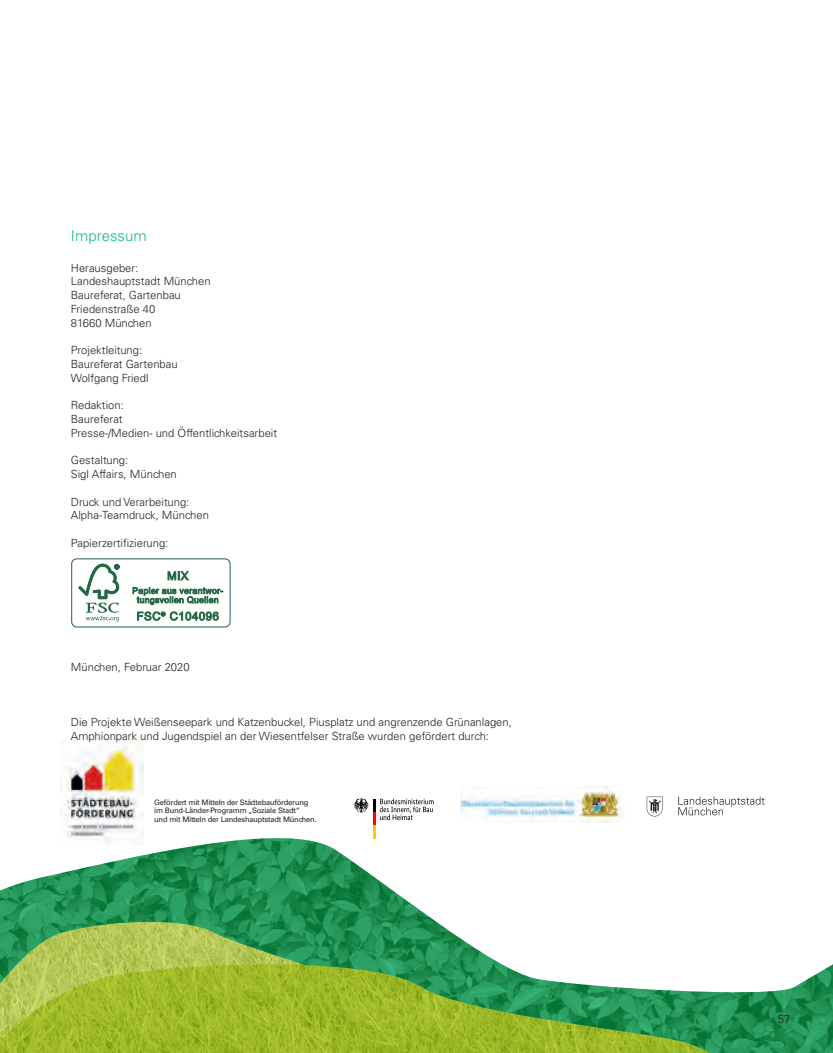
<style>
.page{position:relative;width:833px;height:1053px;background:#fff}
.page>*{position:absolute;margin:0;border:0;box-sizing:border-box;transform-origin:0 0}
.B_H3_12_13_2{font:300 15px "Univers LT Std";color:#12b790}
.B_P_Copy_9_11{font:300 11.25px/13.8px "Univers LT Std";color:#231f20}
.B_P_BU_8_9_5{font:7.5px "Univers LT Std";letter-spacing:-.025em;color:#231f20}
</style>
<div class="page">
<div style="left:71px;top:558px;width:160px;height:69px;border:1px solid #236943;border-radius:5px"></div>
<svg style="left:78px;top:563px;width:42px;height:58px"></svg>
<svg style="left:167px;top:571px;width:22px;height:10px"></svg>
<svg style="left:133px;top:587px;width:90px;height:18px"></svg>
<svg style="left:137px;top:611px;width:82px;height:9px"></svg>
<svg style="left:353px;top:798px;width:80px;height:38px"></svg>
<img style="left:461px;top:786px;width:162px;height:36px">
<img style="left:61px;top:739px;width:83px;height:97px">
<svg style="left:678px;top:796px;width:86px;height:19px"></svg>
<svg style="left:646px;top:796px;width:16px;height:20px"></svg>
<img style="left:0;top:838px;width:833px;height:214px">
<img style="left:0;top:921px;width:712px;height:131px">
<p class="B_H3_12_13_2" style="left:71px;top:227px;width:77px">Impressum</p>
<p class="B_P_Copy_9_11" style="left:71px;top:261px;width:69px">Herausgeber:</p>
<p class="B_P_Copy_9_11" style="left:71px;top:274px;width:141px">Landeshauptstadt München</p>
<p class="B_P_Copy_9_11" style="left:71px;top:288px;width:111px">Baureferat, Gartenbau</p>
<p class="B_P_Copy_9_11" style="left:71px;top:302px;width:86px">Friedenstraße 40</p>
<p class="B_P_Copy_9_11" style="left:71px;top:316px;width:82px">81660 München</p>
<p class="B_P_Copy_9_11" style="left:71px;top:343px;width:73px">Projektleitung:</p>
<p class="B_P_Copy_9_11" style="left:71px;top:357px;width:108px">Baureferat Gartenbau</p>
<p class="B_P_Copy_9_11" style="left:71px;top:371px;width:79px">Wolfgang Friedl</p>
<p class="B_P_Copy_9_11" style="left:71px;top:398px;width:54px">Redaktion:</p>
<p class="B_P_Copy_9_11" style="left:71px;top:412px;width:53px">Baureferat</p>
<p class="B_P_Copy_9_11" style="left:71px;top:426px;width:208px">Presse-/Medien- und Öffentlichkeitsarbeit</p>
<p class="B_P_Copy_9_11" style="left:71px;top:453px;width:107px">Gestaltung:<br>Sigl Affairs, München</p>
<p class="B_P_Copy_9_11" style="left:71px;top:494px;width:120px">Druck und Verarbeitung:</p>
<p class="B_P_Copy_9_11" style="left:71px;top:508px;width:139px">Alpha-Teamdruck, München</p>
<p class="B_P_Copy_9_11" style="left:71px;top:536px;width:99px">Papierzertifizierung:</p>
<p class="B_P_Copy_9_11" style="left:71px;top:659px;width:120px">München, Februar 2020</p>
<p class="B_P_Copy_9_11" style="left:71px;top:714px;width:442px">Die Projekte Weißenseepark und Katzenbuckel, Piusplatz und angrenzende Grünanlagen,<br>Amphionpark und Jugendspiel an der Wiesentfelser Straße wurden gefördert durch:</p>
<p class="B_P_BU_8_9_5" style="left:154px;top:797px;width:156px">Gefördert mit Mitteln der Städtebauförderung</p>
<p class="B_P_BU_8_9_5" style="left:154px;top:806px;width:147px">im Bund-Länder-Programm „Soziale Stadt“</p>
<p class="B_P_BU_8_9_5" style="left:154px;top:814px;width:164px">und mit Mitteln der Landeshauptstadt München.</p>
<p class="B_P_Copy_9_11" style="left:778px;top:1011px;width:14px">57</p>
</div>
